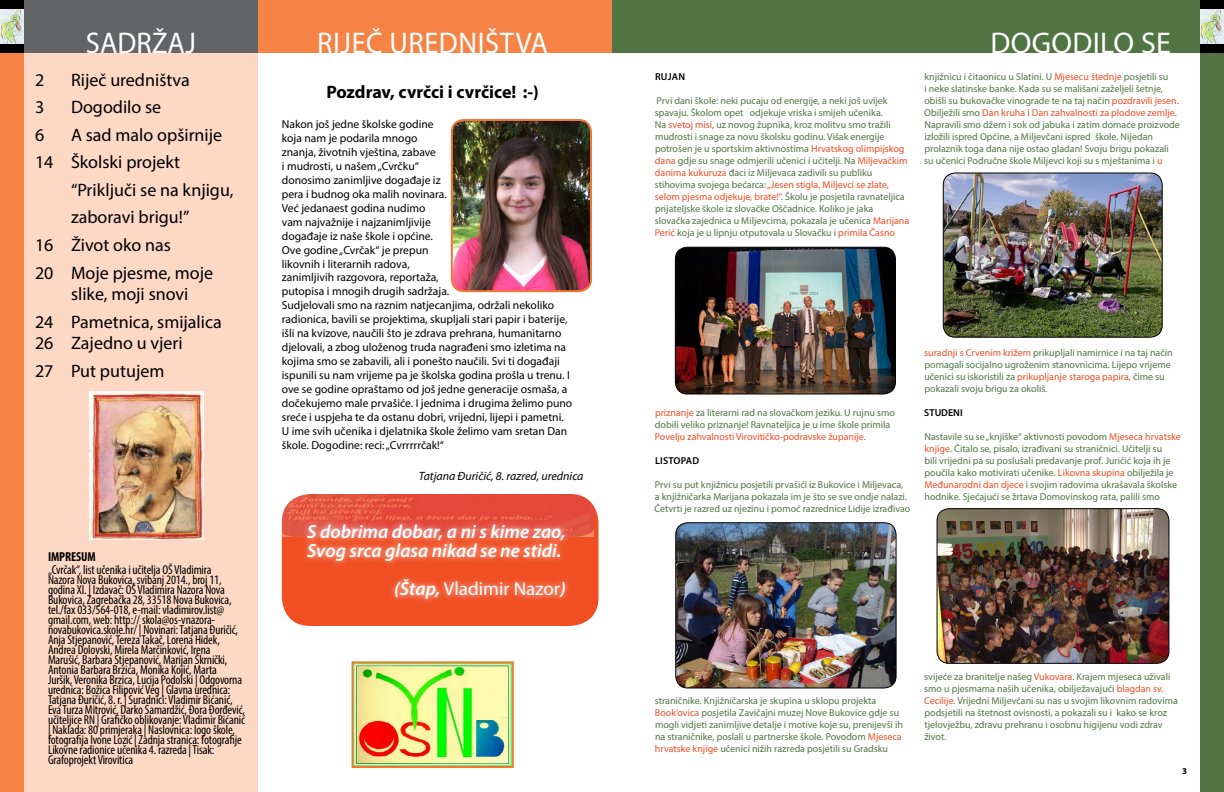
<style>
.page{position:relative;width:1224px;height:792px;background:#fff}
.page>*{position:absolute;margin:0;border:0;box-sizing:border-box;transform-origin:0 0}
.t1{font:30px "Myriad Pro";letter-spacing:.01em;color:#fff;scale:.95 1}
.t2{font:30px "Myriad Pro";letter-spacing:.01em;color:#fff}
.t3{font:italic 600 19px/19px "Myriad Pro";color:#fff}
.t4{font:19px "Myriad Pro";color:#fff}
.t5{font:18px/27.6px "Myriad Pro";color:#000}
.t6{font:700 18px "Myriad Pro";letter-spacing:-.005em;color:#000}
.t7{font:condensed 13px/10px "Myriad Pro";letter-spacing:-.01em;color:#000}
.t8{font:700 condensed 13px "Myriad Pro";letter-spacing:-.01em;color:#000}
.t9{font:italic 12px "Myriad Pro";color:#000}
.t10{font:11.6px/13.9px "Myriad Pro";color:#000}
.t11{font:10px/12px "Myriad Pro";color:#517542}
.t12{font:600 10px "Myriad Pro";letter-spacing:.015em;color:#000}
.t13{font:700 9px "Myriad Pro";color:#000}
.s1{font-weight:600;font-style:italic}
.s2{color:#f04e23}
</style>
<div class="page">
<div style="left:0;top:0;width:24px;height:53px;background:#000"></div>
<div style="left:1200px;top:0;width:24px;height:53px;background:#000"></div>
<img style="left:0;top:10px;width:24px;height:34px">
<img style="left:1200px;top:10px;width:24px;height:34px">
<div style="left:612px;top:0;width:588px;height:53px;background:#517542"></div>
<div style="left:24px;top:0;width:234px;height:53px;background:#636466"></div>
<div style="left:258px;top:0;width:354px;height:53px;background:#f58345"></div>
<div style="left:0;top:53px;width:24px;height:739px;background:#f58345"></div>
<div style="left:24px;top:53px;width:234px;height:739px;background:#fdd8c4"></div>
<div style="left:282px;top:494px;width:316px;height:132px;background:#f04e23;border-radius:28px"></div>
<img style="left:282px;top:494px;width:312px;height:42px">
<div style="left:1200px;top:53px;width:24px;height:739px;background:#517542"></div>
<img style="left:675px;top:247px;width:221px;height:147px">
<div style="left:675px;top:247px;width:221px;height:147px;border:1px solid #000;border-radius:12px"></div>
<img style="left:677px;top:524px;width:218px;height:163px">
<div style="left:675px;top:522px;width:222px;height:167px;border:1px solid #000;border-radius:12px"></div>
<img style="left:943px;top:174px;width:218px;height:163px">
<div style="left:943px;top:172px;width:220px;height:166px;border:1px solid #000;border-radius:12px"></div>
<img style="left:937px;top:509px;width:232px;height:154px">
<div style="left:937px;top:508px;width:232px;height:156px;border:1px solid #000;border-radius:12px"></div>
<img style="left:89px;top:392px;width:115px;height:148px">
<div style="left:301px;top:519px;width:270px;height:86px;background:#fff;opacity:.75"></div>
<img style="left:355px;top:664px;width:156px;height:101px">
<div style="left:352px;top:661px;width:162px;height:107px;border:2px solid #f47635"></div>
<img style="left:452px;top:121px;width:139px;height:170px">
<div style="left:451px;top:119px;width:141px;height:173px;border:2px solid #f47635;border-radius:12px"></div>
<h1 class="t1" style="left:86px;top:24px;width:117px">SADRŽAJ</h1>
<h3 class="t5" style="left:35px;top:65px;width:11px">2</h3>
<h3 class="t5" style="left:71px;top:65px;width:120px">Riječ uredništva</h3>
<h3 class="t5" style="left:35px;top:93px;width:11px">3</h3>
<h3 class="t5" style="left:71px;top:93px;width:92px">Dogodilo se</h3>
<h3 class="t5" style="left:35px;top:121px;width:11px">6</h3>
<h3 class="t5" style="left:35px;top:121px;width:189px;text-indent:36px">A sad malo opširnije<br>14 Školski projekt</h3>
<h3 class="t5" style="left:71px;top:176px;width:164px">“Priključi se na knjigu,</h3>
<h3 class="t5" style="left:71px;top:203px;width:120px">zaboravi brigu!”</h3>
<h3 class="t5" style="left:35px;top:231px;width:138px">16 Život oko nas</h3>
<h3 class="t5" style="left:35px;top:259px;width:180px">20 Moje pjesme, moje</h3>
<h3 class="t5" style="left:35px;top:280px;width:188px;text-align:center">slike, moji snovi<br>24 Pametnica, smijalica</h3>
<h3 class="t5" style="left:35px;top:329px;width:149px">26 Zajedno u vjeri<br>27 Put putujem</h3>
<h3 class="t8" style="left:48px;top:549px;width:49px">IMPRESUM</h3>
<p class="t7" style="left:48px;top:565px;width:199px">„Cvrčak“, list učenika i učitelja OŠ Vladimira<br>Nazora Nova Bukovica, svibanj 2014., broj 11, godina XI. | Izdavač: OŠ Vladimira Nazora Nova Bukovica, Zagrebačka 28, 33518 Nova Bukovica, tel./fax 033/564-018, e-mail: vladimirov.list@ gmail.com, web: http:// skola@os-vnazora&shy;novabukovica.skole.hr/ | Novinari: Tatjana Đuričić, Anja Stjepanović, Tereza Takač, Lorena Hidek, Andrea Dolovski, Mirela Marčinković, Irena Marušić, Barbara Stjepanović, Marijan Škrnički, Antonia Barbara Brzica, Monika Kojić, Marta<br>Juršik, Veronika Brzica, Lucija Podolski | Odgovorna urednica: Božica Filipović Veg | Glavna urednica:<br>Tatjana Đuričić, 8. r. | Suradnici: Vladimir Bićanić, Eva Turza Mitrović, Darko Samardžić, Đora Đorđević, učiteljice RN | Grafičko oblikovanje: Vladimir Bićanić | Naklada: 80 primjeraka | Naslovnica: logo škole, fotografija Ivone Lozić | Zadnja stranica: fotografije Likovne radionice učenika 4. razreda | Tisak:<br>Grafoprojekt Virovitica</p>
<h1 class="t1" style="left:317px;top:25px;width:244px">RIJEČ UREDNIŠTVA</h1>
<h3 class="t6" style="left:326px;top:80px;width:214px">Pozdrav, cvrčci i cvrčice! :-)</h3>
<p class="t10" style="left:282px;top:117px;width:292px">Nakon još jedne školske godine<br>koja nam je podarila mnogo<br>znanja, životnih vještina, zabave<br>i mudrosti, u našem „Cvrčku“<br>donosimo zanimljive događaje iz<br>pera i budnog oka malih novinara.<br>Već jedanaest godina nudimo<br>vam najvažnije i najzanimljivije<br>događaje iz naše škole i općine.<br>Ove godine „Cvrčak“ je prepun<br>likovnih i literarnih radova,<br>zanimljivih razgovora, reportaža,<br>putopisa i mnogih drugih sadržaja.<br>Sudjelovali smo na raznim natjecanjima, održali nekoliko radionica, bavili se projektima, skupljali stari papir i baterije, išli na kvizove, naučili što je zdrava prehrana, humanitarno djelovali, a zbog uloženog truda nagrađeni smo izletima na kojima smo se zabavili, ali i ponešto naučili. Svi ti događaji ispunili su nam vrijeme pa je školska godina prošla u trenu. I ove se godine opraštamo od još jedne generacije osmaša, a dočekujemo male prvašiće. I jednima i drugima želimo puno sreće i uspjeha te da ostanu dobri, vrijedni, lijepi i pametni.<br>U ime svih učenika i djelatnika škole želimo vam sretan Dan škole. Dogodine: reci: „Cvrrrrrčak!“</p>
<p class="t9" style="left:419px;top:469px;width:166px">Tatjana Đuričić, 8. razred, urednica</p>
<h2 class="t3" style="left:307px;top:522px;width:260px">S dobrima dobar, a ni s kime zao,<br>Svog srca glasa nikad se ne stidi.</h2>
<h2 class="t4" style="left:394px;top:577px;width:173px"><span class="s1">(Štap,</span> Vladimir Nazor<span class="s1">)</span></h2>
<p class="t12" style="left:655px;top:70px;width:32px">RUJAN</p>
<p class="t11" style="left:655px;top:94px;width:256px">Prvi dani škole: neki pucaju od energije, a neki još uvijek spavaju. Školom opet odjekuje vriska i smijeh učenika.<br>Na <span class="s2">svetoj misi</span>, uz novog župnika, kroz molitvu smo tražili mudrosti i snage za novu školsku godinu. Višak energije potrošen je u sportskim aktivnostima <span class="s2">Hrvatskog olimpijskog dana</span> gdje su snage odmjerili učenici i učitelji. Na <span class="s2">Miljevačkim danima kukuruza</span> đaci iz Miljevaca zadivili su publiku stihovima svojega bećarca: <span class="s2">„Jesen stigla, Miljevci se zlate, selom pjesma odjekuje, brate!“</span>. Školu je posjetila ravnateljica prijateljske škole iz slovačke Oščadnice. Koliko je jaka slovačka zajednica u Miljevcima, pokazala je učenica <span class="s2">Marijana Perić</span> koja je u lipnju otputovala u Slovačku i <span class="s2">primila Časno</span></p>
<h1 class="t2" style="left:991px;top:24px;width:182px">DOGODILO SE</h1>
<p class="t11" style="left:924px;top:70px;width:257px">knjižnicu i čitaonicu u Slatini. U <span class="s2">Mjesecu štednje</span> posjetili su<br>i neke slatinske banke. Kada su se mališani zaželjeli šetnje, obišli su bukovačke vinograde te na taj način <span class="s2">pozdravili jesen</span>.<br>Obilježili smo <span class="s2">Dan kruha</span> i <span class="s2">Dan zahvalnosti za plodove zemlje</span>.<br>Napravili smo džem i sok od jabuka i zatim domaće proizvode izložili ispred Općine, a Miljevčani ispred škole. Nijedan prolaznik toga dana nije ostao gladan! Svoju brigu pokazali su učenici Područne škole Miljevci koji su s mještanima i <span class="s2">u</span></p>
<p class="t11" style="left:655px;top:406px;width:242px"><span class="s2">priznanje</span> za literarni rad na slovačkom jeziku. U rujnu smo dobili veliko priznanje! Ravnateljica je u ime škole primila<br><span class="s2">Povelju zahvalnosti Virovitičko-podravske županije</span>.</p>
<p class="t12" style="left:655px;top:454px;width:46px">LISTOPAD</p>
<p class="t11" style="left:654px;top:478px;width:258px">Prvi su put knjižnicu posjetili prvašići iz Bukovice i Miljevaca,<br>a knjižničarka Marijana pokazala im je što se sve ondje nalazi.<br>Četvrti je razred uz njezinu i pomoć razrednice Lidije izrađivao</p>
<p class="t11" style="left:924px;top:346px;width:250px"><span class="s2">suradnji s Crvenim križem</span> prikupljali namirnice i na taj način pomagali socijalno ugroženim stanovnicima. Lijepo vrijeme učenici su iskoristili za <span class="s2">prikupljanje staroga papira</span>, čime su pokazali svoju brigu za okoliš.</p>
<p class="t12" style="left:924px;top:406px;width:40px">STUDENI</p>
<p class="t11" style="left:924px;top:430px;width:258px">Nastavile su se „knjiške“ aktivnosti povodom <span class="s2">Mjeseca hrvatske knjige</span>. Čitalo se, pisalo, izrađivani su straničnici. Učitelji su<br>bili vrijedni pa su poslušali predavanje prof. Juričić koja ih je poučila kako motivirati učenike. <span class="s2">Likovna skupina</span> obilježila je <span class="s2">Međunarodni dan djece</span> i svojim radovima ukrašavala školske hodnike. Sjećajući se žrtava Domovinskog rata, palili smo</p>
<p class="t11" style="left:655px;top:694px;width:250px">straničnike. Knjižničarska je skupina u sklopu projekta <span class="s2">Book’ovica</span> posjetila Zavičajni muzej Nove Bukovice gdje su mogli vidjeti zanimljive detalje i motive koje su, prenijevši ih na straničnike, poslali u partnerske škole. Povodom <span class="s2">Mjeseca hrvatske knjige</span> učenici nižih razreda posjetili su Gradsku</p>
<p class="t11" style="left:924px;top:670px;width:255px">svijeće za branitelje našeg <span class="s2">Vukovara</span>. Krajem mjeseca uživali smo u pjesmama naših učenika, obilježavajući <span class="s2">blagdan sv.<br>Cecilije.</span> Vrijedni Miljevčani su nas u svojim likovnim radovima podsjetili na štetnost ovisnosti, a pokazali su i kako se kroz tjelovježbu, zdravu prehranu i osobnu higijenu vodi zdrav život.</p>
<p class="t13" style="left:1182px;top:765px;width:6px">3</p>
</div>
